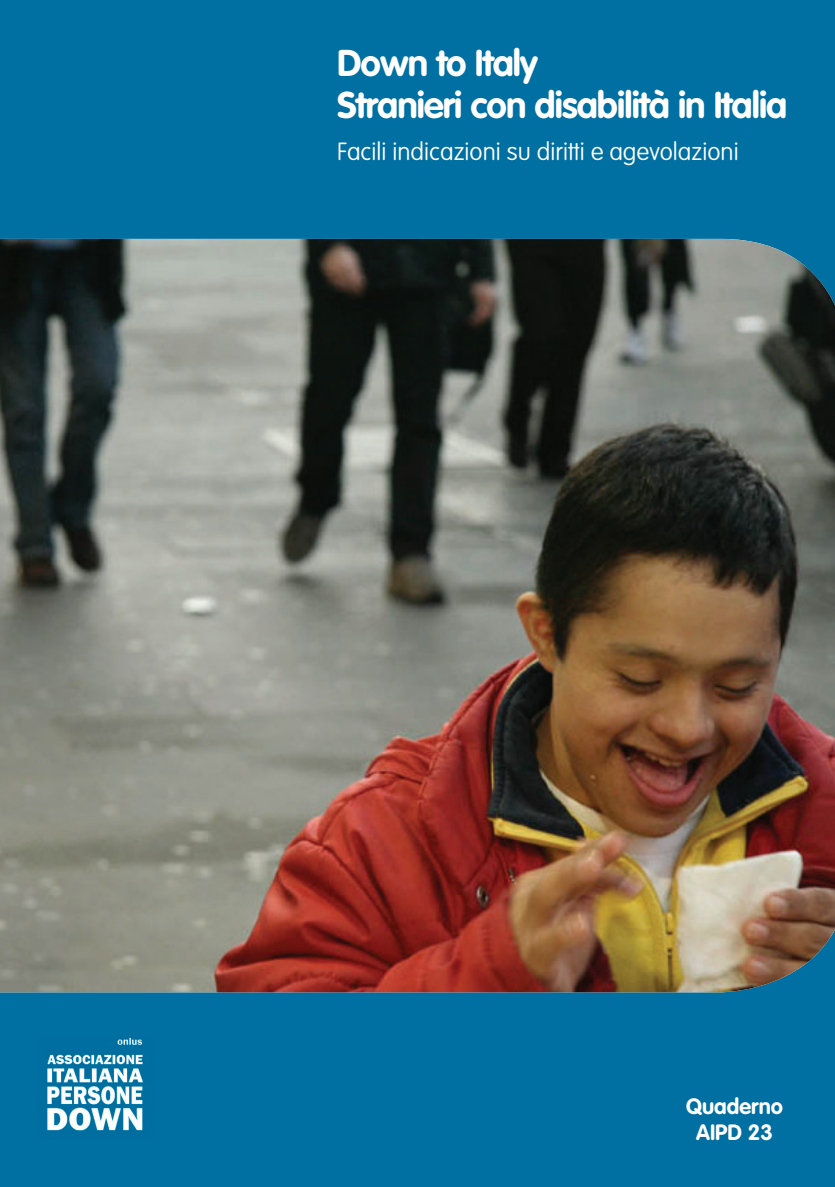
<style>
.page{position:relative;width:835px;height:1187px;background:#fff}
.page>*{position:absolute;margin:0;border:0;box-sizing:border-box;transform-origin:0 0}
.t1{font:700 36.75px/42px "VAG Rounded";letter-spacing:-.025em;color:#fff}
.t2{font:100 24.5px "VAG Rounded";color:#fff}
.t3{font:700 21.88px/26.2px "VAG Rounded";color:#fff;text-align:center}
</style>
<div class="page">
<div style="left:0;top:0;width:834px;height:1186px;background:#006fa1"></div>
<img style="left:35px;top:1036px;width:118px;height:103px">
<img style="left:0;top:239px;width:834px;height:753px">
<p class="t1" style="left:337px;top:45px;width:451px">Down to Italy<br>Stranieri con disabilità in Italia</p>
<p class="t2" style="left:337px;top:141px;width:403px">Facili indicazioni su diritti e agevolazioni</p>
<p class="t3" style="left:686px;top:1094px;width:98px">Quaderno<br>AIPD 23</p>
</div>
